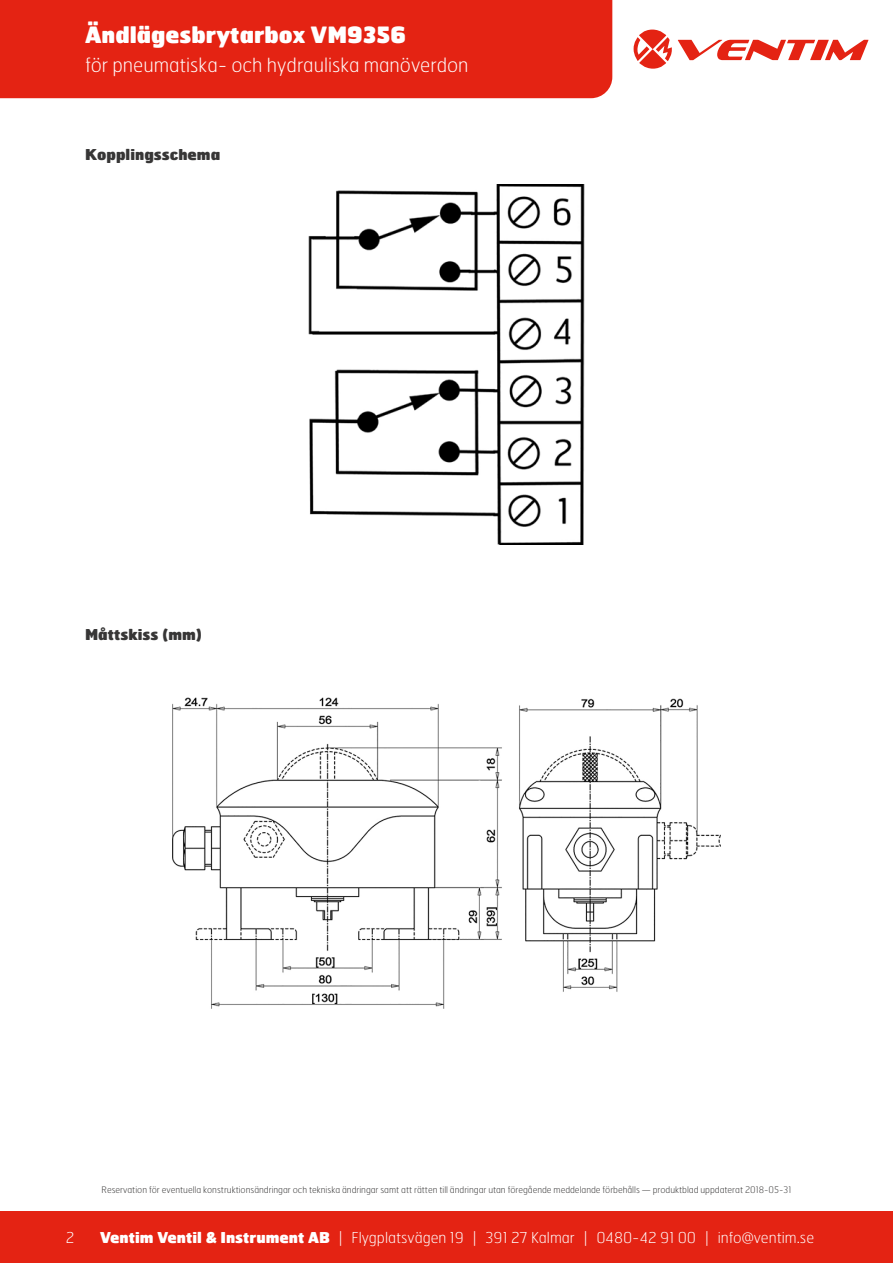
<style>
.page{position:relative;width:893px;height:1263px;background:#fff}
.page>*{position:absolute;margin:0;border:0;box-sizing:border-box;transform-origin:0 0}
.t1{font:900 22.5px "Hermes FB";color:#fff}
.t2{font:100 19.5px "Hermes FB";color:#fff}
.t3{font:100 15px "Hermes FB";color:#fff}
.t4{font:900 15px "Hermes FB";color:#373636}
.t5{font:100 9px "Hermes FB";color:#373636}
.s1{font-weight:900}
</style>
<div class="page">
<div style="left:0;top:1212px;width:893px;height:51px;background:#e42313"></div>
<div style="left:0;top:0;width:612px;height:98px;background:#e42313"></div>
<svg style="left:634px;top:30px;width:38px;height:39px"></svg>
<svg style="left:678px;top:40px;width:190px;height:20px"></svg>
<img style="left:308px;top:184px;width:277px;height:360px">
<img style="left:172px;top:697px;width:549px;height:312px">
<h1 class="t1" style="left:85px;top:20px;width:322px">Ändlägesbrytarbox VM9356</h1>
<h2 class="t2" style="left:85px;top:52px;width:385px">för pneumatiska- och hydrauliska manöverdon</h2>
<h3 class="t4" style="left:85px;top:145px;width:137px">Kopplingsschema</h3>
<h3 class="t4" style="left:85px;top:624px;width:119px">Måttskiss (mm)</h3>
<h3 class="t3" style="left:66px;top:1228px;width:10px">2</h3>
<p class="t5" style="left:102px;top:1184px;width:691px">Reservation för eventuella konstruktionsändringar och tekniska ändringar samt att rätten till ändringar utan föregående meddelande förbehålls — produktblad uppdaterat 2018-05-31</p>
<h3 class="t3" style="left:100px;top:1228px;width:716px"><span class="s1">Ventim Ventil &amp; Instrument AB</span> | Flygplatsvägen 19 | 391 27 Kalmar | 0480-42 91 00 | info@ventim.se</h3>
</div>
